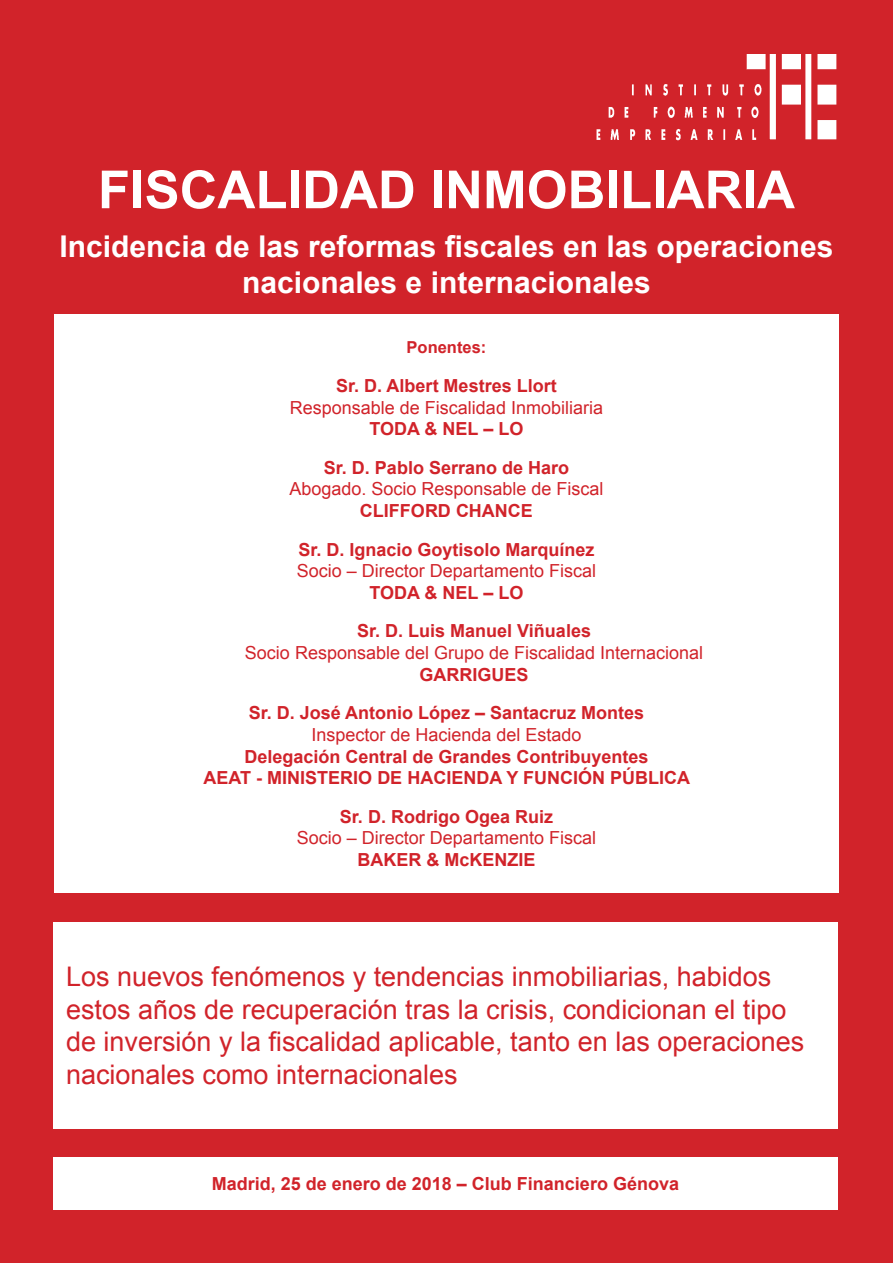
<style>
.page{position:relative;width:893px;height:1263px;background:#d1232a}
.page>*{position:absolute;margin:0;border:0;box-sizing:border-box;transform-origin:0 0}
.t1{font:700 52.5px "Arial";color:#fff}
.t2{font:700 30px/36px "Arial";color:#fff;text-align:center}
.t3{font:27px/32.4px "Arial";color:#d1232a}
.Ponente{font:700 18px/21.6px "Arial";color:#d1232a;text-align:center}
.Ponente-2{font:18px/21.6px "Arial";color:#d1232a;text-align:center}
.t4{font:700 16.5px "Arial";color:#d1232a}
.s1{font-weight:700}
.s2{font-weight:400}
</style>
<div class="page">
<div style="left:54px;top:314px;width:785px;height:578px;background:#fff"></div>
<img style="left:596px;top:54px;width:241px;height:87px">
<div style="left:53px;top:1157px;width:784px;height:52px;background:#fff"></div>
<div style="left:53px;top:922px;width:784px;height:206px;background:#fff"></div>
<p class="t1" style="left:98px;top:155px;width:699px">FISCALIDAD INMOBILIARIA</p>
<p class="t2" style="left:60px;top:229px;width:775px">Incidencia de las reformas fiscales en las operaciones nacionales e internacionales</p>
<p class="t4" style="left:407px;top:337px;width:81px">Ponentes:</p>
<p class="Ponente-2" style="left:290px;top:375px;width:315px"><span class="s1">Sr. D. Albert Mestres Llort<br></span>Responsable de Fiscalidad Inmobiliaria<br><span class="s1">TODA &amp; NEL – LO</span></p>
<p class="Ponente" style="left:289px;top:457px;width:316px">Sr. D. Pablo Serrano de Haro<br><span class="s2">Abogado. Socio Responsable de Fiscal<br></span>CLIFFORD CHANCE</p>
<p class="Ponente" style="left:297px;top:539px;width:301px">Sr. D. Ignacio Goytisolo Marquínez<br><span class="s2">Socio – Director Departamento Fiscal<br></span>TODA &amp; NEL – LO</p>
<p class="Ponente-2" style="left:245px;top:620px;width:460px"><span class="s1">Sr. D. Luis Manuel Viñuales<br></span>Socio Responsable del Grupo de Fiscalidad Internacional<br><span class="s1">GARRIGUES</span></p>
<p class="Ponente" style="left:204px;top:703px;width:488px">Sr. D. José Antonio López – Santacruz Montes<br><span class="s2">Inspector de Hacienda del Estado<br></span>Delegación Central de Grandes Contribuyentes<br>AEAT - MINISTERIO DE HACIENDA Y FUNCIÓN PÚBLICA</p>
<p class="Ponente" style="left:297px;top:806px;width:301px">Sr. D. Rodrigo Ogea Ruiz<br><span class="s2">Socio – Director Departamento Fiscal<br></span>BAKER &amp; McKENZIE</p>
<p class="t3" style="left:66px;top:961px;width:740px">Los nuevos fenómenos y tendencias inmobiliarias, habidos estos años de recuperación tras la crisis, condicionan el tipo de inversión y la fiscalidad aplicable, tanto en las operaciones nacionales como internacionales</p>
<p class="Ponente" style="left:212px;top:1173px;width:469px">Madrid, 25 de enero de 2018 – Club Financiero Génova</p>
</div>
